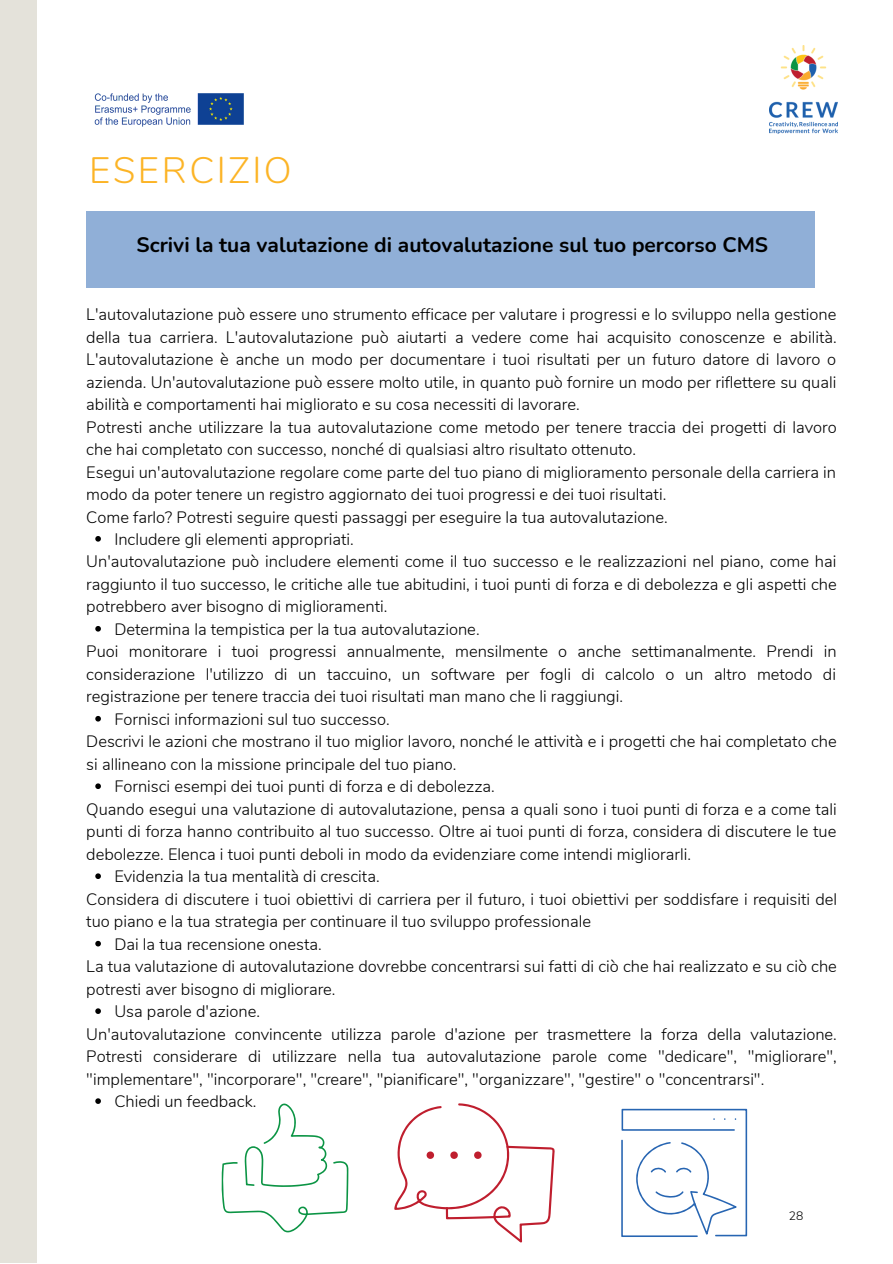
<style>
.page{position:relative;width:893px;height:1264px;background:#fff}
.page>*{position:absolute;margin:0;border:0;box-sizing:border-box;transform-origin:0 0}
.t1{font:300 36.75px "Nunito";letter-spacing:.07em;color:#fcb426}
.t2{font:700 21px "Nunito";color:#000}
.t3{font:300 16.5px/22.5px "Nunito";color:#000}
.t4{font:300 12.15px "Nunito";color:#000}
</style>
<div class="page">
<img style="left:769px;top:45px;width:68px;height:88px">
<div style="left:0;top:0;width:37px;height:1262px;background:#e4e2da"></div>
<img style="left:94px;top:93px;width:150px;height:34px">
<div style="left:86px;top:211px;width:729px;height:76px;background:#90afd7"></div>
<svg style="left:95px;top:536px;width:6px;height:5px"></svg>
<svg style="left:95px;top:626px;width:6px;height:5px"></svg>
<svg style="left:95px;top:716px;width:6px;height:5px"></svg>
<svg style="left:95px;top:783px;width:6px;height:6px"></svg>
<svg style="left:95px;top:873px;width:6px;height:6px"></svg>
<svg style="left:95px;top:940px;width:6px;height:6px"></svg>
<svg style="left:95px;top:1008px;width:6px;height:5px"></svg>
<svg style="left:95px;top:1098px;width:6px;height:5px"></svg>
<svg style="left:221px;top:1103px;width:127px;height:129px"></svg>
<svg style="left:394px;top:1103px;width:160px;height:139px"></svg>
<svg style="left:621px;top:1108px;width:126px;height:128px"></svg>
<h1 class="t1" style="left:89px;top:145px;width:204px">ESERCIZIO</h1>
<p class="t2" style="left:136px;top:231px;width:633px">Scrivi la tua valutazione di autovalutazione sul tuo percorso CMS</p>
<p class="t3" style="left:86px;top:303px;width:752px">L'autovalutazione può essere uno strumento efficace per valutare i progressi e lo sviluppo nella gestione della tua carriera. L'autovalutazione può aiutarti a vedere come hai acquisito conoscenze e abilità.<br>L'autovalutazione è anche un modo per documentare i tuoi risultati per un futuro datore di lavoro o azienda. Un'autovalutazione può essere molto utile, in quanto può fornire un modo per riflettere su quali abilità e comportamenti hai migliorato e su cosa necessiti di lavorare.<br>Potresti anche utilizzare la tua autovalutazione come metodo per tenere traccia dei progetti di lavoro che hai completato con successo, nonché di qualsiasi altro risultato ottenuto.<br>Esegui un'autovalutazione regolare come parte del tuo piano di miglioramento personale della carriera in modo da poter tenere un registro aggiornato dei tuoi progressi e dei tuoi risultati.<br>Come farlo? Potresti seguire questi passaggi per eseguire la tua autovalutazione.</p>
<p class="t3" style="left:86px;top:551px;width:751px;text-align:justify">Un'autovalutazione può includere elementi come il tuo successo e le realizzazioni nel piano, come hai raggiunto il tuo successo, le critiche alle tue abitudini, i tuoi punti di forza e di debolezza e gli aspetti che potrebbero aver bisogno di miglioramenti.</p>
<p class="t3" style="left:86px;top:640px;width:752px;text-align:justify">Puoi monitorare i tuoi progressi annualmente, mensilmente o anche settimanalmente. Prendi in considerazione l'utilizzo di un taccuino, un software per fogli di calcolo o un altro metodo di registrazione per tenere traccia dei tuoi risultati man mano che li raggiungi.</p>
<p class="t3" style="left:86px;top:730px;width:752px">Descrivi le azioni che mostrano il tuo miglior lavoro, nonché le attività e i progetti che hai completato che si allineano con la missione principale del tuo piano.</p>
<p class="t3" style="left:86px;top:798px;width:752px;text-align:justify">Quando esegui una valutazione di autovalutazione, pensa a quali sono i tuoi punti di forza e a come tali punti di forza hanno contribuito al tuo successo. Oltre ai tuoi punti di forza, considera di discutere le tue debolezze. Elenca i tuoi punti deboli in modo da evidenziare come intendi migliorarli.</p>
<p class="t3" style="left:86px;top:888px;width:752px">Considera di discutere i tuoi obiettivi di carriera per il futuro, i tuoi obiettivi per soddisfare i requisiti del tuo piano e la tua strategia per continuare il tuo sviluppo professionale</p>
<p class="t3" style="left:86px;top:955px;width:752px">La tua valutazione di autovalutazione dovrebbe concentrarsi sui fatti di ciò che hai realizzato e su ciò che potresti aver bisogno di migliorare.</p>
<p class="t3" style="left:86px;top:1023px;width:752px;text-align:justify">Un'autovalutazione convincente utilizza parole d'azione per trasmettere la forza della valutazione.<br>Potresti considerare di utilizzare nella tua autovalutazione parole come "dedicare", "migliorare", "implementare", "incorporare", "creare", "pianificare", "organizzare", "gestire" o "concentrarsi".</p>
<p class="t3" style="left:114px;top:528px;width:241px">Includere gli elementi appropriati.</p>
<p class="t3" style="left:114px;top:618px;width:367px">Determina la tempistica per la tua autovalutazione.</p>
<p class="t3" style="left:114px;top:708px;width:277px">Fornisci informazioni sul tuo successo.</p>
<p class="t3" style="left:114px;top:775px;width:382px">Fornisci esempi dei tuoi punti di forza e di debolezza.</p>
<p class="t3" style="left:114px;top:865px;width:267px">Evidenzia la tua mentalità di crescita.</p>
<p class="t3" style="left:114px;top:933px;width:209px">Dai la tua recensione onesta.</p>
<p class="t3" style="left:114px;top:1000px;width:147px">Usa parole d'azione.</p>
<p class="t3" style="left:114px;top:1090px;width:143px">Chiedi un feedback.</p>
<p class="t4" style="left:788px;top:1207px;width:16px">28</p>
</div>
